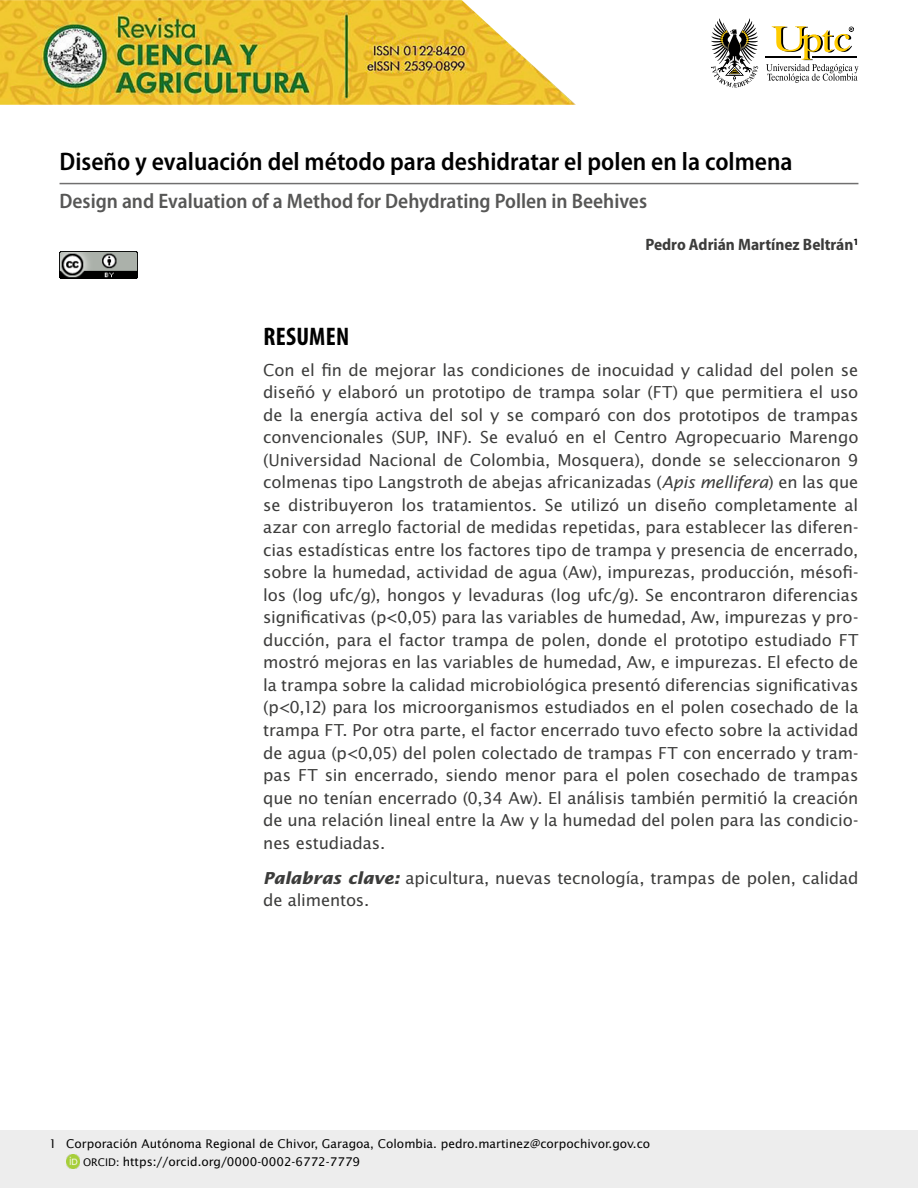
<style>
.page{position:relative;width:918px;height:1188px;background:#fff}
.page>*{position:absolute;margin:0;border:0;box-sizing:border-box;transform-origin:0 0}
.t1{font:600 semi-condensed 25.5px "Myriad Pro";color:#000}
.t2{font:700 condensed 25.5px "Myriad Pro";letter-spacing:.01em;color:#000}
.t3{font:600 semi-condensed 21px "Myriad Pro";color:#575756}
.t4{font:16.5px/22.5px "Lucida Sans Std";letter-spacing:-.01em;color:#3c3c3b;text-align:justify}
.t5{font:700 semi-condensed 16.5px "Myriad Pro";color:#3c3c3b}
.t6{font:12px/18px "Lucida Sans Std";color:#000}
.s1{font-style:italic}
.s2{font-weight:700;font-style:italic}
.s3{font-size:10.5px}
</style>
<div class="page">
<svg style="left:711px;top:18px;width:47px;height:69px"></svg>
<svg style="left:766px;top:26px;width:92px;height:57px"></svg>
<img style="left:0;top:0;width:576px;height:105px">
<hr style="left:60px;top:183px;width:798px;height:1px;background:#706f6f">
<img style="left:60px;top:251px;width:78px;height:28px">
<div style="left:1px;top:1131px;width:917px;height:57px;background:#ededed"></div>
<img style="left:66px;top:1155px;width:14px;height:14px">
<h1 class="t1" style="left:60px;top:147px;width:735px">Diseño y evaluación del método para deshidratar el polen en la colmena</h1>
<p class="t3" style="left:60px;top:190px;width:589px">Design and Evaluation of a Method for Dehydrating Pollen in Beehives</p>
<p class="t5" style="left:645px;top:236px;width:215px">Pedro Adrián Martínez Beltrán<sup>1</sup></p>
<h1 class="t2" style="left:263px;top:320px;width:87px">RESUMEN</h1>
<p class="t4" style="left:263px;top:359px;width:597px">Con el fin de mejorar las condiciones de inocuidad y calidad del polen se diseñó y elaboró un prototipo de trampa solar (FT) que permitiera el uso de la energía activa del sol y se comparó con dos prototipos de trampas convencionales (SUP, INF). Se evaluó en el Centro Agropecuario Marengo (Universidad Nacional de Colombia, Mosquera), donde se seleccionaron 9 colmenas tipo Langstroth de abejas africanizadas (<span class="s1">Apis mellifera</span>) en las que se distribuyeron los tratamientos. Se utilizó un diseño completamente al azar con arreglo factorial de medidas repetidas, para establecer las diferen&shy;cias estadísticas entre los factores tipo de trampa y presencia de encerrado, sobre la humedad, actividad de agua (Aw), impurezas, producción, mésofi&shy;los (log ufc/g), hongos y levaduras (log ufc/g). Se encontraron diferencias significativas (p&lt;0,05) para las variables de humedad, Aw, impurezas y pro&shy;ducción, para el factor trampa de polen, donde el prototipo estudiado FT mostró mejoras en las variables de humedad, Aw, e impurezas. El efecto de la trampa sobre la calidad microbiológica presentó diferencias significativas (p&lt;0,12) para los microorganismos estudiados en el polen cosechado de la trampa FT. Por otra parte, el factor encerrado tuvo efecto sobre la actividad de agua (p&lt;0,05) del polen colectado de trampas FT con encerrado y tram&shy;pas FT sin encerrado, siendo menor para el polen cosechado de trampas que no tenían encerrado (0,34 Aw). El análisis también permitió la creación de una relación lineal entre la Aw y la humedad del polen para las condicio&shy;nes estudiadas.</p>
<p class="t4" style="left:263px;top:867px;width:597px"><span class="s2">Palabras clave:</span> apicultura, nuevas tecnología, trampas de polen, calidad de alimentos.</p>
<p class="t6" style="left:83px;top:1135px;width:569px;text-indent:-34px">1 Corporación Autónoma Regional de Chivor, Garagoa, Colombia. pedro.martinez@corpochivor.gov.co<br><span class="s3">ORCID:</span> https://orcid.org/0000-0002-6772-7779</p>
</div>
